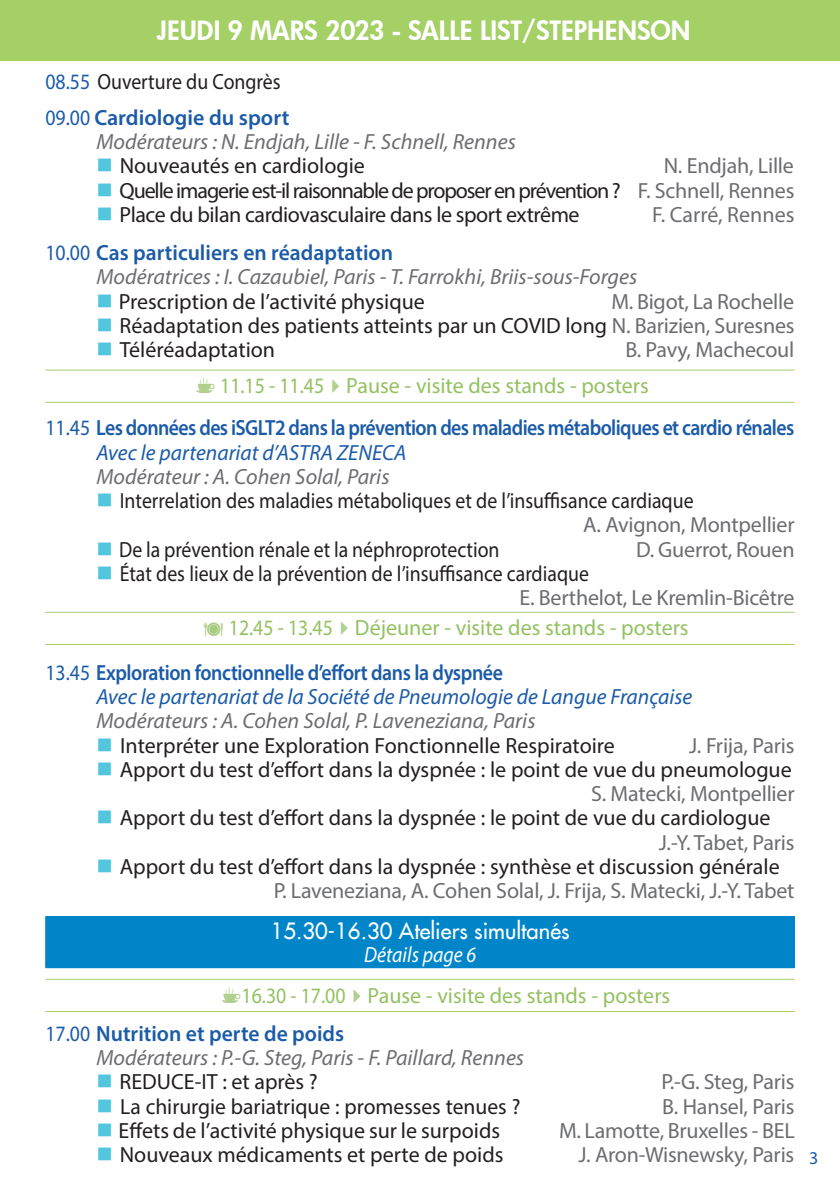
<style>
.page{position:relative;width:840px;height:1191px;background:#fff}
.page>*{position:absolute;margin:0;border:0;box-sizing:border-box;transform-origin:0 0}
.t1{font:800 26px "Futura";color:#fff}
.t2{font:22px/24.2px "Myriad Pro";color:#231f20}
.t3{font:italic 22px/24.2px "Myriad Pro";color:#6c6d70}
.t4{font:22px/24.2px "Myriad Pro";color:#231f20;scale:.9 1}
.t5{font:600 22px/24.2px "Myriad Pro";letter-spacing:-.03em;color:#1b5ba8;scale:.9 1}
.t6{font:22px "Myriad Pro";letter-spacing:-.01em;color:#6c6d70}
.t7{font:22px/36px "Myriad Pro";color:#93c160;scale:.9 1}
.t8{font:22px "Myriad Pro";letter-spacing:-.05em;color:#231f20}
.t9{font:italic 22px "Myriad Pro";color:#1b5ba8}
.t10{font:22px "Myriad Pro";letter-spacing:-.02em;color:#231f20}
.t11{font:22px "Futura LT";color:#fff}
.t12{font:600 22px "Myriad Pro";color:#1b5ba8}
.t13{font:italic 22px "Myriad Pro";color:#fff;scale:.9 1}
.t14{font:18px "Myriad Pro";color:#1b5ba8}
.s1{color:#1b5ba8}
.s2{font-weight:600;color:#1b5ba8}
.s3{color:#51c6dd}
.s4{color:#6c6d70}
.s5{font-style:normal;color:#1b5ba8}
.s6{font-weight:600;font-style:normal;color:#1b5ba8}
.s7{color:#b1d08d}
.s8{font-weight:400}
.s9{font-weight:400;font-style:italic}
.s10{font-weight:400;color:#93c160}
</style>
<div class="page">
<div style="left:0;top:0;width:839px;height:61px;background:#a5d066"></div>
<hr style="left:45px;top:369px;width:749px;height:1px;background:#a5d066">
<hr style="left:45px;top:402px;width:749px;height:1px;background:#a5d066">
<hr style="left:45px;top:612px;width:749px;height:1px;background:#a7cc7f">
<hr style="left:45px;top:644px;width:749px;height:1px;background:#a5d066">
<hr style="left:45px;top:978px;width:749px;height:1px;background:#a5d066">
<hr style="left:45px;top:1011px;width:749px;height:1px;background:#a5d066">
<div style="left:46px;top:916px;width:748px;height:51px;background:#0085c9"></div>
<hr style="left:45px;top:916px;width:749px;height:1px;background:#0085c9">
<hr style="left:45px;top:917px;width:1px;height:50px;background:#0085c9">
<hr style="left:45px;top:967px;width:749px;height:1px;background:#0085c9">
<p class="t1" style="left:157px;top:13px;width:535px">JEUDI 9 MARS 2023 - SALLE LIST/STEPHENSON</p>
<p class="t4" style="left:45px;top:63px;width:272px;line-height:36.2px"><span class="s1">08.55</span> Ouverture du Congrès<br><span class="s1">09.00</span> <span class="s2">Cardiologie du sport</span></p>
<p class="t3" style="left:96px;top:129px;width:420px">Modérateurs : N. Endjah, Lille - F. Schnell, Rennes</p>
<p class="t2" style="left:96px;top:153px;width:270px"><span class="s3">■</span> Nouveautés en cardiologie</p>
<p class="t6" style="left:663px;top:152px;width:132px">N. Endjah, Lille</p>
<p class="t8" style="left:96px;top:177px;width:699px"><span class="s3">■</span> Quelle imagerie est-il raisonnable de proposer en prévention ? <span class="s4">F. Schnell, Rennes</span></p>
<p class="t10" style="left:96px;top:201px;width:484px"><span class="s3">■</span> Place du bilan cardiovasculaire dans le sport extrême</p>
<p class="t6" style="left:651px;top:201px;width:144px">F. Carré, Rennes</p>
<p class="t3" style="left:96px;top:240px;width:542px;text-indent:-51px"><span class="s5">10.00</span> <span class="s6">Cas particuliers en réadaptation<br></span>Modératrices : I. Cazaubiel, Paris - T. Farrokhi, Briis-sous-Forges</p>
<p class="t2" style="left:96px;top:289px;width:330px"><span class="s3">■</span> Prescription de l’activité physique</p>
<p class="t6" style="left:611px;top:288px;width:184px">M. Bigot, La Rochelle</p>
<p class="t2" style="left:96px;top:313px;width:699px"><span class="s3">■</span> Réadaptation des patients atteints par un COVID long <span class="s4">N. Barizien, Suresnes</span></p>
<p class="t2" style="left:96px;top:337px;width:180px"><span class="s3">■</span> Téléréadaptation</p>
<p class="t7" style="left:220px;top:331px;width:639px;text-indent:405px"><span class="s4">B. Pavy, Machecoul<br></span>11.15 - 11.45<span class="s7">✔</span>Pause - visite des stands - posters</p>
<p class="t5" style="left:96px;top:415px;width:776px;text-indent:-51px"><span class="s8">11.45</span> Les données des iSGLT2 dans la prévention des maladies métaboliques et cardio rénales<br><span class="s9">Avec le partenariat d’ASTRA ZENECA</span></p>
<p class="t3" style="left:96px;top:464px;width:294px">Modérateur : A. Cohen Solal, Paris</p>
<p class="t4" style="left:583px;top:488px;width:236px;text-indent:-486px"><span class="s3">■</span> Interrelation des maladies métaboliques et de l’insuffisance cardiaque<br><span class="s4">A. Avignon, Montpellier</span></p>
<p class="t4" style="left:96px;top:537px;width:449px"><span class="s3">■</span> De la prévention rénale et la néphroprotection</p>
<p class="t6" style="left:636px;top:536px;width:160px">D. Guerrot, Rouen</p>
<p class="t4" style="left:519px;top:561px;width:307px;text-indent:-423px"><span class="s3">■</span> État des lieux de la prévention de l’insuffisance cardiaque<br><span class="s4">E. Berthelot, Le Kremlin-Bicêtre</span></p>
<p class="t5" style="left:45px;top:605px;width:715px;line-height:44.2px;text-indent:183px"><span class="s10">12.45 - 13.45</span><span class="s7">✔</span><span class="s10">Déjeuner - visite des stands - posters<br></span><span class="s8">13.45</span> Exploration fonctionnelle d’effort dans la dyspnée</p>
<p class="t9" style="left:96px;top:683px;width:597px">Avec le partenariat de la Société de Pneumologie de Langue Française</p>
<p class="t3" style="left:96px;top:708px;width:440px">Modérateurs : A. Cohen Solal, P. Laveneziana, Paris</p>
<p class="t2" style="left:96px;top:733px;width:519px"><span class="s3">■</span> Interpréter une Exploration Fonctionnelle Respiratoire</p>
<p class="t6" style="left:689px;top:731px;width:107px">J. Frija, Paris</p>
<p class="t2" style="left:96px;top:757px;width:699px;text-align:right"><span class="s3">■</span> Apport du test d’effort dans la dyspnée : le point de vue du pneumologue<br><span class="s4">S. Matecki, Montpellier</span></p>
<p class="t2" style="left:658px;top:805px;width:137px;text-indent:-562px"><span class="s3">■</span> Apport du test d’effort dans la dyspnée : le point de vue du cardiologue<br><span class="s4">J.-Y. Tabet, Paris</span></p>
<p class="t2" style="left:273px;top:854px;width:522px;text-indent:-177px"><span class="s3">■</span> Apport du test d’effort dans la dyspnée : synthèse et discussion générale<br><span class="s4">P. Laveneziana, A. Cohen Solal, J. Frija, S. Matecki, J.-Y. Tabet</span></p>
<p class="t11" style="left:270px;top:916px;width:300px">15.30-16.30 Ateliers simultanés</p>
<p class="t13" style="left:364px;top:941px;width:126px">Détails page 6</p>
<p class="t7" style="left:241px;top:976px;width:477px">16.30 - 17.00<span class="s7">✔</span>Pause - visite des stands - posters</p>
<p class="t12" style="left:45px;top:1019px;width:300px"><span class="s8">17.00</span> Nutrition et perte de poids</p>
<p class="t3" style="left:96px;top:1045px;width:429px">Modérateurs : P.-G. Steg, Paris - F. Paillard, Rennes</p>
<p class="t2" style="left:96px;top:1069px;width:223px"><span class="s3">■</span> REDUCE-IT : et après ?</p>
<p class="t6" style="left:661px;top:1068px;width:134px">P.-G. Steg, Paris</p>
<p class="t2" style="left:96px;top:1093px;width:425px"><span class="s3">■</span> La chirurgie bariatrique : promesses tenues ?</p>
<p class="t6" style="left:662px;top:1092px;width:134px">B. Hansel, Paris</p>
<p class="t2" style="left:96px;top:1118px;width:405px"><span class="s3">■</span> Effets de l’activité physique sur le surpoids</p>
<p class="t6" style="left:558px;top:1117px;width:237px">M. Lamotte, Bruxelles - BEL</p>
<p class="t2" style="left:96px;top:1142px;width:408px"><span class="s3">■</span> Nouveaux médicaments et perte de poids</p>
<p class="t6" style="left:578px;top:1141px;width:217px">J. Aron-Wisnewsky, Paris</p>
<p class="t14" style="left:808px;top:1146px;width:11px">3</p>
</div>
